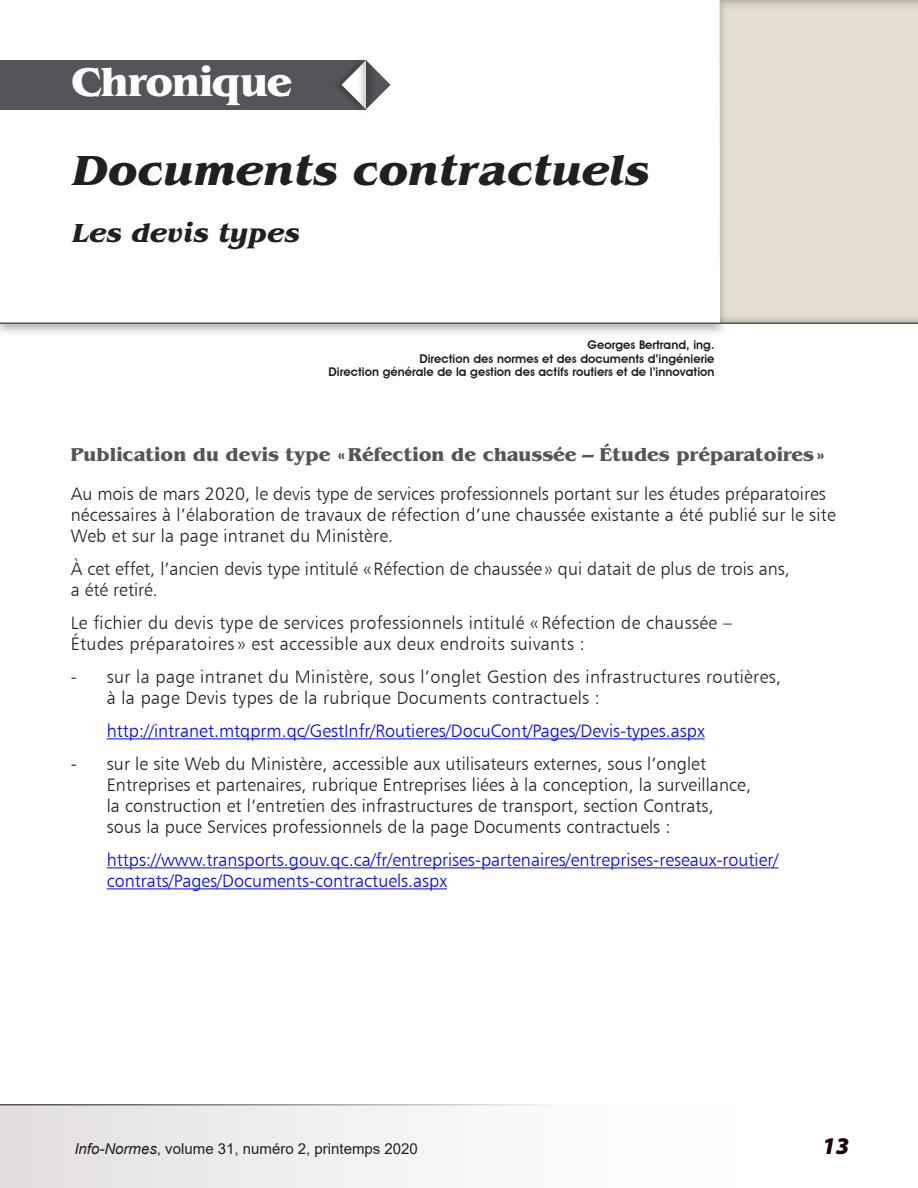
<style>
.page{position:relative;width:918px;height:1188px;background:#fff}
.page>*{position:absolute;margin:0;border:0;box-sizing:border-box;transform-origin:0 0}
.t1{font:italic 700 43.5px "Benguiat";color:#231f20}
.t2{font:700 42px "Benguiat";letter-spacing:-.02em;color:#fff}
.t3{font:italic 700 27px "Benguiat";color:#231f20}
.t4{font:italic 900 24px "Myriad Pro";color:#200008}
.sous_titre_sous_2018{font:700 19.5px "Benguiat";color:#54555a}
.TEXTE_courant_2018{font:18px/21px "Humanist 777 BT Light B";letter-spacing:.005em;color:#231f20}
.TEXTE_courant_2018-2{font:18px/21px "Humanist 777 BT Light B";color:#00f}
.t5{font:15px "Arial";color:#231f20}
.t6{font:600 12px/13.5px "Avant Garde IT Cby BT";letter-spacing:.005em;color:#231f20;text-align:right}
.s1{font-style:italic}
</style>
<div class="page">
<div style="left:680px;top:0;width:238px;height:325px;background:#e5e0d0"></div>
<div style="left:0;top:0;width:728px;height:337px;background:#231f20;opacity:.3"></div>
<div style="left:0;top:0;width:720px;height:324px;background:#fff"></div>
<div style="left:0;top:60px;width:366px;height:49px;background:#54555a"></div>
<div style="left:332px;top:54px;width:38px;height:61px;background:#231f20;opacity:.5"></div>
<svg style="left:339px;top:57px;width:52px;height:56px"></svg>
<hr style="left:0;top:322px;width:918px;height:2px;background:#54555a">
<div style="left:0;top:1105px;width:765px;height:83px;background:linear-gradient(to right,#e4e0e0,#fff)"></div>
<hr style="left:0;top:1104px;width:554px;height:2px;background:#54555a">
<hr style="left:107px;top:739px;width:598px;height:1px;background:#00f">
<hr style="left:107px;top:868px;width:671px;height:1px;background:#00f">
<hr style="left:107px;top:889px;width:340px;height:1px;background:#00f">
<h2 class="t2" style="left:71px;top:58px;width:222px">Chronique</h2>
<h1 class="t1" style="left:72px;top:145px;width:579px">Documents contractuels</h1>
<h3 class="t3" style="left:72px;top:218px;width:229px">Les devis types</h3>
<p class="t6" style="left:329px;top:338px;width:388px">Georges Bertrand, ing.<br>Direction des normes et des documents d’ingénierie<br>Direction générale de la gestion des actifs routiers et de l’innovation</p>
<p class="sous_titre_sous_2018" style="left:71px;top:443px;width:756px">Publication du devis type «Réfection de chaussée – Études préparatoires»</p>
<p class="TEXTE_courant_2018" style="left:71px;top:483px;width:766px">Au mois de mars 2020, le devis type de services professionnels portant sur les études préparatoires nécessaires à l’élaboration de travaux de réfection d’une chaussée existante a été publié sur le site<br>Web et sur la page intranet du Ministère.</p>
<p class="TEXTE_courant_2018" style="left:71px;top:558px;width:721px">À cet effet, l’ancien devis type intitulé «Réfection de chaussée » qui datait de plus de trois ans, a été retiré.</p>
<p class="TEXTE_courant_2018" style="left:71px;top:612px;width:663px">Le fichier du devis type de services professionnels intitulé « Réfection de chaussée –<br>Études préparatoires » est accessible aux deux endroits suivants :</p>
<p class="TEXTE_courant_2018" style="left:107px;top:666px;width:676px;text-indent:-36px">- sur la page intranet du Ministère, sous l’onglet Gestion des infrastructures routières, à la page Devis types de la rubrique Documents contractuels :</p>
<p class="TEXTE_courant_2018-2" style="left:107px;top:720px;width:599px">http://intranet.mtqprm.qc/GestInfr/Routieres/DocuCont/Pages/Devis-types.aspx</p>
<p class="TEXTE_courant_2018" style="left:107px;top:753px;width:646px;text-indent:-36px">- sur le site Web du Ministère, accessible aux utilisateurs externes, sous l’onglet Entreprises et partenaires, rubrique Entreprises liées à la conception, la surveillance, la construction et l‘entretien des infrastructures de transport, section Contrats, sous la puce Services professionnels de la page Documents contractuels :</p>
<p class="TEXTE_courant_2018-2" style="left:107px;top:849px;width:673px">https://www.transports.gouv.qc.ca/fr/entreprises-partenaires/entreprises-reseaux-routier/ contrats/Pages/Documents-contractuels.aspx</p>
<p class="t5" style="left:74px;top:1139px;width:345px"><span class="s1">Info-Normes</span>, volume 31, numéro 2, printemps 2020</p>
<h3 class="t4" style="left:822px;top:1130px;width:28px">13</h3>
</div>
